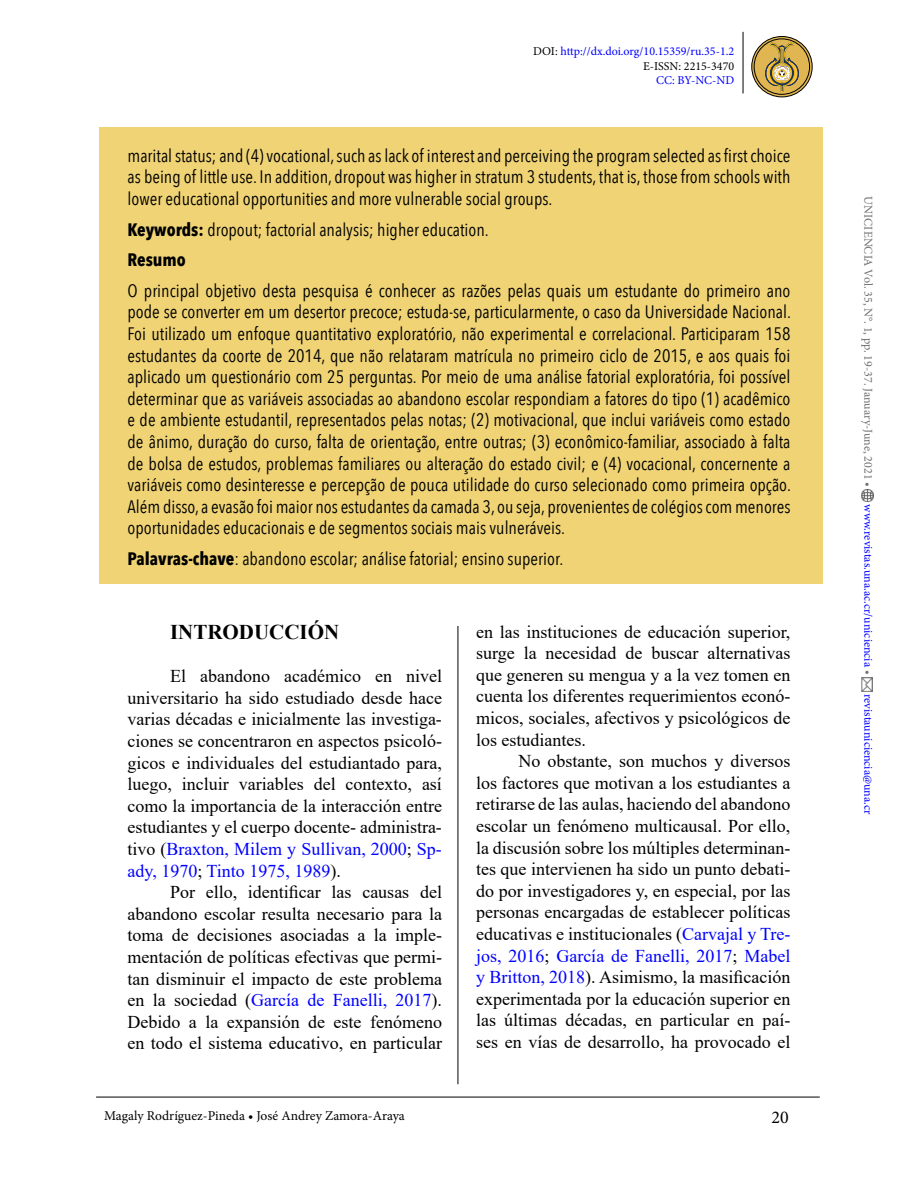
<style>
.page{position:relative;width:918px;height:1188px;background:#fff}
.page>*{position:absolute;margin:0;border:0;box-sizing:border-box;transform-origin:0 0}
.t1{font:700 21px "Times New Roman";color:#000}
.t2{font:18px/21.6px "Avenir Next Condensed";color:#000;text-align:justify}
.t3{font:18px/21.6px "Times New Roman";color:#000;text-align:justify}
.t4{font:18px "Minion Pro";color:#000}
.t5{font:13.5px "Minion Pro";color:#000}
.t6{font:12px/14.4px "Minion Pro";color:#00f;text-align:right}
.t7{font:12px "Minion Pro";color:#706f6f}
.s1{color:#000}
.s2{font-weight:700}
.s3{color:#00f}
.s4{color:#706f6f}
</style>
<div class="page">
<hr style="left:743px;top:32px;width:1px;height:61px;background:#000">
<hr style="left:458px;top:110px;width:1px;height:974px;background:#000">
<svg style="left:862px;top:490px;width:12px;height:12px"></svg>
<img style="left:862px;top:677px;width:10px;height:14px">
<hr style="left:96px;top:1097px;width:724px;height:1px;background:#000">
<svg style="left:752px;top:37px;width:60px;height:60px"></svg>
<div style="left:754px;top:39px;width:56px;height:56px;border:1px solid #000;border-radius:50%"></div>
<div style="left:751px;top:36px;width:62px;height:61px;border:1px solid #000;border-radius:50%"></div>
<svg style="left:765px;top:42px;width:34px;height:50px;background:#bb9e53"></svg>
<div style="left:432px;top:106px;width:53px;height:519px;background:#fff"></div>
<div style="left:99px;top:128px;width:724px;height:456px;background:#efd375"></div>
<p class="t6" style="left:533px;top:45px;width:203px"><span class="s1">DOI:</span> http://dx.doi.org/10.15359/ru.35-1.2<br><span class="s1">E-ISSN: 2215-3470</span></p>
<p class="t6" style="left:656px;top:73px;width:80px">CC: BY-NC-ND</p>
<p class="t2" style="left:128px;top:145px;width:664px">marital status; and (4) vocational, such as lack of interest and perceiving the program selected as first choice as being of little use. In addition, dropout was higher in stratum 3 students, that is, those from schools with lower educational opportunities and more vulnerable social groups.</p>
<p class="t2" style="left:128px;top:214px;width:363px;line-height:30.6px"><span class="s2">Keywords:</span> dropout; factorial analysis; higher education.<br><span class="s2">Resumo</span></p>
<p class="t2" style="left:128px;top:280px;width:665px">O principal objetivo desta pesquisa é conhecer as razões pelas quais um estudante do primeiro ano pode se converter em um desertor precoce; estuda-se, particularmente, o caso da Universidade Nacional.<br>Foi utilizado um enfoque quantitativo exploratório, não experimental e correlacional. Participaram 158 estudantes da coorte de 2014, que não relataram matrícula no primeiro ciclo de 2015, e aos quais foi aplicado um questionário com 25 perguntas. Por meio de uma análise fatorial exploratória, foi possível determinar que as variáveis associadas ao abandono escolar respondiam a fatores do tipo (1) acadêmico e de ambiente estudantil, representados pelas notas; (2) motivacional, que inclui variáveis como estado de ânimo, duração do curso, falta de orientação, entre outras; (3) econômico-familiar, associado à falta de bolsa de estudos, problemas familiares ou alteração do estado civil; e (4) vocacional, concernente a variáveis como desinteresse e percepção de pouca utilidade do curso selecionado como primeira opção.<br>Além disso, a evasão foi maior nos estudantes da camada 3, ou seja, provenientes de colégios com menores oportunidades educacionais e de segmentos sociais mais vulneráveis.</p>
<p class="t2" style="left:128px;top:548px;width:437px"><span class="s2">Palavras-chave</span>: abandono escolar; análise fatorial; ensino superior.</p>
<p class="t1" style="left:170px;top:617px;width:171px">INTRODUCCIÓN</p>
<p class="t3" style="left:128px;top:665px;width:316px;text-indent:43px">El abandono académico en nivel universitario ha sido estudiado desde hace varias décadas e inicialmente las investiga&shy;ciones se concentraron en aspectos psicoló&shy;gicos e individuales del estudiantado para, luego, incluir variables del contexto, así como la importancia de la interacción entre estudiantes y el cuerpo docente- administra&shy;tivo (<span class="s3">Braxton, Milem y Sullivan, 2000</span>; <span class="s3">Sp&shy;ady, 1970</span>; <span class="s3">Tinto 1975, 1989</span>).</p>
<p class="t3" style="left:128px;top:881px;width:316px;text-indent:43px">Por ello, identificar las causas del abandono escolar resulta necesario para la toma de decisiones asociadas a la imple&shy;mentación de políticas efectivas que permi&shy;tan disminuir el impacto de este problema en la sociedad (<span class="s3">García de Fanelli, 2017</span>).<br>Debido a la expansión de este fenómeno en todo el sistema educativo, en particular</p>
<p class="t5" style="left:104px;top:1106px;width:302px">Magaly Rodríguez-Pineda • José Andrey Zamora-Araya</p>
<p class="t3" style="left:476px;top:620px;width:316px">en las instituciones de educación superior, surge la necesidad de buscar alternativas que generen su mengua y a la vez tomen en cuenta los diferentes requerimientos econó&shy;micos, sociales, afectivos y psicológicos de los estudiantes.</p>
<p class="t3" style="left:476px;top:750px;width:316px;text-indent:43px">No obstante, son muchos y diversos los factores que motivan a los estudiantes a retirarse de las aulas, haciendo del abandono escolar un fenómeno multicausal. Por ello, la discusión sobre los múltiples determinan&shy;tes que intervienen ha sido un punto debati&shy;do por investigadores y, en especial, por las personas encargadas de establecer políticas educativas e institucionales (<span class="s3">Carvajal y Tre&shy;jos, 2016</span>; <span class="s3">García de Fanelli, 2017</span>; <span class="s3">Mabel y Britton, 2018</span>). Asimismo, la masificación experimentada por la educación superior en las últimas décadas, en particular en paí&shy;ses en vías de desarrollo, ha provocado el</p>
<p class="t4" style="left:771px;top:1105px;width:19px">20</p>
<p class="t7" style="left:876px;top:196px;width:292px;rotate:90deg">UNICIENCIA Vol. 35, N°. 1, pp. 19-37. January-June, 2021 •</p>
<p class="t6" style="left:876px;top:504px;width:172px;rotate:90deg">www.revistas.una.ac.cr/uniciencia <span class="s4">•</span></p>
<p class="t6" style="left:876px;top:694px;width:122px;rotate:90deg">revistauniciencia@una.cr</p>
</div>
